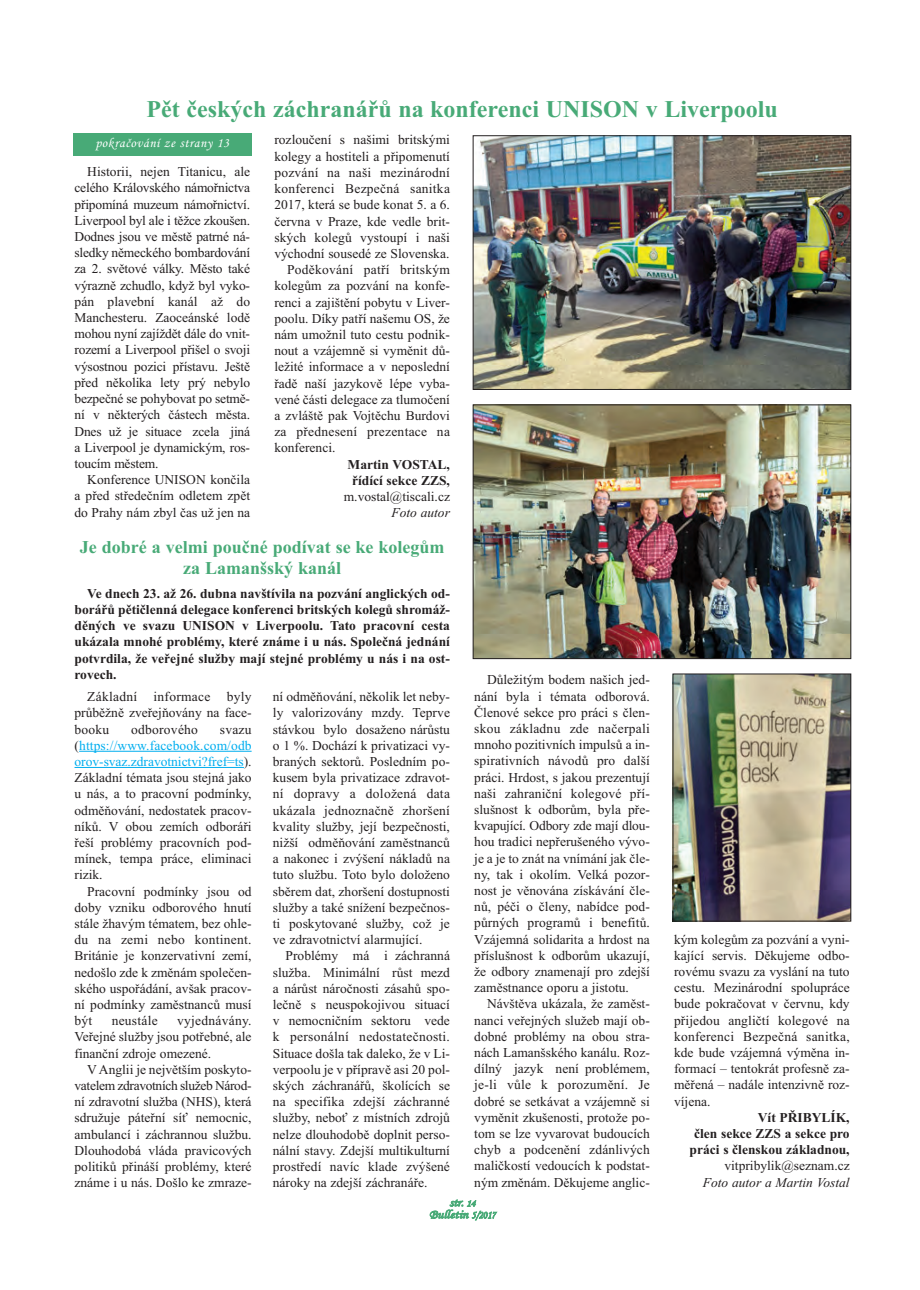
<style>
.page{position:relative;width:920px;height:1290px;background:#fff}
.page>*{position:absolute;margin:0;border:0;box-sizing:border-box;transform-origin:0 0}
.t1{font:700 24px "Times New Roman";color:#48aa77}
.t2{font:700 18px/21.6px "Times New Roman";color:#48aa77;text-align:center}
.t3{font:13.5px/16.2px "Times New Roman";color:#231f20;text-align:justify}
.t4{font:700 13.5px/16.2px "Times New Roman";color:#231f20;text-align:center}
.t5{font:13.5px "Times New Roman";letter-spacing:.02em;color:#231f20}
.t6{font:italic 13.5px "Times New Roman";color:#231f20}
.t7{font:13.5px "Monotype Corsiva";letter-spacing:.045em;color:#fff}
.t8{font:12.15px/12px "Monotype Corsiva";letter-spacing:-.015em;color:#48aa77;text-align:center;scale:1.11 1}
.s1{color:#00aeef}
.s2{font-size:9.45px}
.s3{font-size:10.5px}
</style>
<div class="page">
<img style="left:475px;top:137px;width:374px;height:251px">
<div style="left:473px;top:135px;width:378px;height:255px;border:1px solid #231f20"></div>
<img style="left:675px;top:676px;width:174px;height:243px">
<div style="left:673px;top:674px;width:178px;height:247px;border:1px solid #231f20"></div>
<img style="left:475px;top:406px;width:374px;height:251px">
<div style="left:473px;top:404px;width:378px;height:255px;border:1px solid #231f20"></div>
<hr style="left:79px;top:751px;width:173px;height:1px;background:#00aeef">
<hr style="left:75px;top:767px;width:169px;height:1px;background:#00aeef">
<div style="left:73px;top:133px;width:179px;height:22px;background:#48aa77"></div>
<h1 class="t1" style="left:147px;top:94px;width:633px">Pět českých záchranářů na konferenci UNISON v Liverpoolu</h1>
<p class="t7" style="left:95px;top:135px;width:135px">pokračování ze strany 13</p>
<p class="t3" style="left:75px;top:163px;width:177px;text-indent:13px">Historii, nejen Titanicu, ale celého Královského námořnictva připomíná muzeum námořnictví.<br>Liverpool byl ale i těžce zkoušen.<br>Dodnes jsou ve městě patrné ná&shy;sledky německého bombardování za 2. světové války. Město také výrazně zchudlo, když byl vyko&shy;pán plavební kanál až do Manchesteru. Zaoceánské lodě mohou nyní zajíždět dále do vnit&shy;rozemí a Liverpool přišel o svoji výsostnou pozici přístavu. Ještě před několika lety prý nebylo bezpečné se pohybovat po setmě&shy;ní v některých částech města.<br>Dnes už je situace zcela jiná a Liverpool je dynamickým, ros&shy;toucím městem.</p>
<p class="t3" style="left:75px;top:471px;width:177px;text-indent:13px">Konference UNISON končila a před středečním odletem zpět do Prahy nám zbyl čas už jen na</p>
<p class="t3" style="left:274px;top:132px;width:177px">rozloučení s našimi britskými</p>
<p class="t3" style="left:274px;top:148px;width:177px">kolegy a hostiteli a připomenutí</p>
<p class="t5" style="left:274px;top:164px;width:177px">pozvání na naši mezinárodní</p>
<p class="t5" style="left:274px;top:181px;width:177px">konferenci Bezpečná sanitka</p>
<p class="t3" style="left:274px;top:197px;width:177px">2017, která se bude konat 5. a 6.</p>
<p class="t3" style="left:274px;top:213px;width:177px">června v Praze, kde vedle brit-</p>
<p class="t3" style="left:274px;top:229px;width:177px">ských kolegů vystoupí i naši</p>
<p class="t3" style="left:274px;top:245px;width:176px">východní sousedé ze Slovenska.</p>
<p class="t5" style="left:287px;top:262px;width:164px">Poděkování patří britským</p>
<p class="t3" style="left:274px;top:278px;width:177px">kolegům za pozvání na konfe-</p>
<p class="t3" style="left:274px;top:294px;width:177px">renci a zajištění pobytu v Liver-</p>
<p class="t3" style="left:274px;top:310px;width:177px">poolu. Díky patří našemu OS, že</p>
<p class="t3" style="left:274px;top:326px;width:177px">nám umožnil tuto cestu podnik-</p>
<p class="t3" style="left:274px;top:342px;width:177px">nout a vzájemně si vyměnit dů-</p>
<p class="t3" style="left:274px;top:359px;width:177px">ležité informace a v neposlední</p>
<p class="t3" style="left:274px;top:375px;width:177px">řadě naší jazykově lépe vyba-</p>
<p class="t3" style="left:274px;top:391px;width:177px">vené části delegace za tlumočení</p>
<p class="t3" style="left:274px;top:407px;width:177px">a zvláště pak Vojtěchu Burdovi</p>
<p class="t5" style="left:274px;top:424px;width:177px">za přednesení prezentace na</p>
<p class="t3" style="left:274px;top:440px;width:63px">konferenci.</p>
<p class="t4" style="left:348px;top:456px;width:104px">Martin VOSTAL, řídící sekce ZZS,</p>
<p class="t3" style="left:344px;top:488px;width:108px">m.vostal@tiscali.cz</p>
<p class="t6" style="left:391px;top:505px;width:60px">Foto autor</p>
<h2 class="t2" style="left:80px;top:536px;width:366px">Je dobré a velmi poučné podívat se ke kolegům za Lamanšský kanál</h2>
<p class="t4" style="left:75px;top:585px;width:377px;text-align:justify;text-indent:13px">Ve dnech 23. až 26. dubna navštívila na pozvání anglických od&shy;borářů pětičlenná delegace konferenci britských kolegů shromáž&shy;děných ve svazu UNISON v Liverpoolu. Tato pracovní cesta ukázala mnohé problémy, které známe i u nás. Společná jednání potvrdila, že veřejné služby mají stejné problémy u nás i na ost&shy;rovech.</p>
<p class="t3" style="left:75px;top:688px;width:179px;text-indent:13px">Základní informace byly průběžně zveřejňovány na face&shy;booku</p>
<p class="t5" style="left:131px;top:721px;width:68px">odborového</p>
<p class="t3" style="left:75px;top:721px;width:179px;text-indent:145px">svazu (<span class="s1">https://www.facebook.com/odb orov-svaz.zdravotnictvi?fref=ts</span>).<br>Základní témata jsou stejná jako u nás, a to pracovní podmínky, odměňování, nedostatek pracov&shy;níků. V obou zemích odboráři řeší problémy pracovních pod&shy;mínek, tempa práce, eliminaci rizik.</p>
<p class="t3" style="left:75px;top:883px;width:179px;text-indent:13px">Pracovní podmínky jsou od doby vzniku odborového hnutí stále žhavým tématem, bez ohle&shy;du na zemi nebo kontinent.<br>Británie je konzervativní zemí, nedošlo zde k změnám společen&shy;ského uspořádání, avšak pracov&shy;ní podmínky zaměstnanců musí být</p>
<p class="t3" style="left:75px;top:1012px;width:179px;text-indent:103px">vyjednávány.<br>Veřejné služby jsou potřebné, ale finanční zdroje omezené.</p>
<p class="t3" style="left:75px;top:1061px;width:179px;text-indent:13px">V Anglii je největším poskyto&shy;vatelem zdravotních služeb Národ&shy;ní zdravotní služba (NHS), která sdružuje páteřní síť nemocnic, ambulancí i záchrannou službu.<br>Dlouhodobá vláda pravicových politiků přináší problémy, které známe i u nás. Došlo ke zmraze-</p>
<p class="t5" style="left:112px;top:1013px;width:48px">neustále</p>
<p class="t3" style="left:273px;top:688px;width:179px">ní odměňování, několik let neby&shy;ly valorizovány mzdy. Teprve stávkou bylo dosaženo nárůstu o 1 %. Dochází k privatizaci vy&shy;braných sektorů. Posledním po&shy;kusem byla privatizace zdravot&shy;ní dopravy a doložená data ukázala jednoznačně zhoršení kvality služby, její bezpečnosti, nižší odměňování zaměstnanců a nakonec i zvýšení nákladů na tuto službu. Toto bylo doloženo sběrem dat, zhoršení dostupnosti služby a také snížení bezpečnos&shy;ti poskytované služby, což je ve zdravotnictví alarmující.</p>
<p class="t3" style="left:273px;top:948px;width:179px;text-indent:13px">Problémy má i záchranná služba. Minimální růst mezd a nárůst náročnosti zásahů spo&shy;lečně s neuspokojivou situací v nemocničním sektoru vede k personální nedostatečnosti.<br>Situace došla tak daleko, že v Li&shy;verpoolu je v přípravě asi 20 pol&shy;ských záchranářů, školících se na specifika zdejší záchranné služby, neboť z místních zdrojů nelze dlouhodobě doplnit perso&shy;nální stavy. Zdejší multikulturní prostředí navíc klade zvýšené nároky na zdejší záchranáře.</p>
<p class="t3" style="left:474px;top:671px;width:177px;text-indent:13px">Důležitým bodem našich jed&shy;nání byla i témata odborová.<br>Členové sekce pro práci s člen&shy;skou základnu zde načerpali mnoho pozitivních impulsů a in&shy;spirativních návodů pro další práci. Hrdost, s jakou prezentují naši zahraniční kolegové pří&shy;slušnost k odborům, byla pře&shy;kvapující. Odbory zde mají dlou&shy;hou tradici nepřerušeného vývo&shy;je a je to znát na vnímání jak čle&shy;ny, tak i okolím. Velká pozor&shy;nost je věnována získávání čle&shy;nů, péči o členy, nabídce pod&shy;půrných programů i benefitů.<br>Vzájemná solidarita a hrdost na příslušnost k odborům ukazují, že odbory znamenají pro zdejší zaměstnance oporu a jistotu.</p>
<p class="t3" style="left:474px;top:995px;width:177px;text-indent:13px">Návštěva ukázala, že zaměst&shy;nanci veřejných služeb mají ob&shy;dobné problémy na obou stra&shy;nách Lamanšského kanálu. Roz&shy;dílný jazyk není problémem, je-li vůle k porozumění. Je dobré se setkávat a vzájemně si vyměnit zkušenosti, protože po&shy;tom se lze vyvarovat budoucích chyb a podcenění zdánlivých maličkostí vedoucích k podstat&shy;ným změnám. Děkujeme anglic-</p>
<p class="t8" style="left:429px;top:1196px;width:61px">str. <span class="s2">14<br></span>Bulletin <span class="s3">5/2017</span></p>
<p class="t3" style="left:674px;top:931px;width:177px">kým kolegům za pozvání a vyni&shy;kající servis. Děkujeme odbo&shy;rovému svazu za vyslání na tuto cestu. Mezinárodní spolupráce bude pokračovat v červnu, kdy přijedou angličtí kolegové na konferenci Bezpečná sanitka, kde bude vzájemná výměna in&shy;formací – tentokrát profesně za&shy;měřená – nadále intenzivně roz&shy;víjena.</p>
<p class="t4" style="left:690px;top:1109px;width:162px;text-align:right">Vít PŘIBYLÍK,<br>člen sekce ZZS a sekce pro práci s členskou základnou,</p>
<p class="t3" style="left:724px;top:1158px;width:127px">vitpribylik@seznam.cz</p>
<p class="t6" style="left:703px;top:1174px;width:148px">Foto autor a Martin Vostal</p>
</div>
